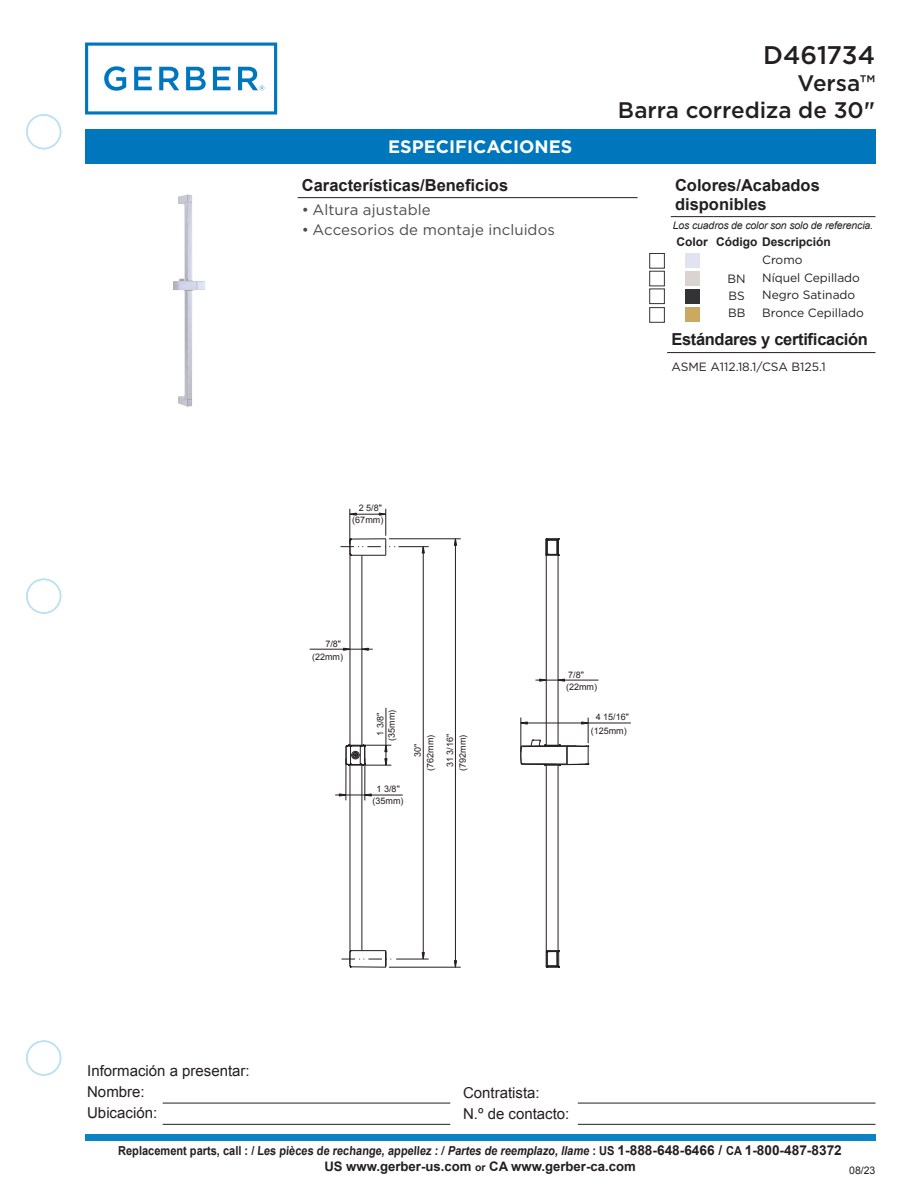
<style>
.page{position:relative;width:918px;height:1188px;background:#fff}
.page>*{position:absolute;margin:0;border:0;box-sizing:border-box;transform-origin:0 0}
.t1{font:500 25.5px "Gotham";color:#231f20}
.t2{font:500 22.5px/27px "Gotham";color:#231f20;text-align:right}
.t3{font:700 18px "Gotham";color:#fff}
.t4{font:700 16.5px/19.5px "Arial";color:#231f20}
.t5{font:700 16.5px "Arial";letter-spacing:-.02em;color:#231f20}
.t6{font:15px/21.3px "Arial";color:#231f20}
.t7{font:15px "Gotham";letter-spacing:.005em;color:#4b4c4d}
.t8{font:700 13.2px "Arial";color:#231f20}
.t9{font:700 12.3px "Arial";color:#231f20;scale:.89 1}
.t10{font:12px "Gotham";color:#231f20}
.t11{font:700 12px "Arial";color:#231f20}
.t12{font:italic 10.5px "Arial";letter-spacing:-.015em;color:#231f20}
.t13{font:10.5px "Arial";color:#231f20}
.t14{font:9px/12.8px "Arial";letter-spacing:.005em;color:#231f20;text-align:center}
.s1{font-style:italic}
.s2{font-size:13.65px}
.s3{font-size:10.5px}
</style>
<div class="page">
<div style="left:26px;top:114px;width:35px;height:35px;border:2px solid #b9e1f7;border-radius:50%"></div>
<div style="left:26px;top:1040px;width:35px;height:36px;border:2px solid #b9e1f7;border-radius:50%"></div>
<div style="left:26px;top:579px;width:35px;height:35px;border:2px solid #b9e1f7;border-radius:50%"></div>
<div style="left:85px;top:1135px;width:790px;height:6px;background:#0c83c4"></div>
<svg style="left:85px;top:43px;width:192px;height:72px"></svg>
<div style="left:85px;top:130px;width:790px;height:34px;background:#0077bd"></div>
<hr style="left:163px;top:1103px;width:287px;height:1px;background:#231f20">
<hr style="left:578px;top:1103px;width:297px;height:1px;background:#231f20">
<hr style="left:163px;top:1124px;width:287px;height:1px;background:#231f20">
<hr style="left:578px;top:1124px;width:297px;height:1px;background:#231f20">
<hr style="left:671px;top:216px;width:42px;height:1px;background:#231f20">
<hr style="left:713px;top:216px;width:47px;height:1px;background:#231f20">
<hr style="left:760px;top:216px;width:115px;height:1px;background:#231f20">
<div style="left:649px;top:253px;width:16px;height:16px;border:1px solid #333237"></div>
<div style="left:685px;top:254px;width:14px;height:14px;background:#e1e4f0"></div>
<div style="left:649px;top:271px;width:16px;height:15px;border:1px solid #333237"></div>
<div style="left:685px;top:271px;width:14px;height:15px;background:#dad3d1"></div>
<div style="left:649px;top:289px;width:16px;height:15px;border:1px solid #333237"></div>
<div style="left:685px;top:289px;width:14px;height:15px;background:#333237"></div>
<div style="left:649px;top:307px;width:16px;height:16px;border:1px solid #333237"></div>
<div style="left:685px;top:307px;width:14px;height:15px;background:#cba961"></div>
<hr style="left:667px;top:352px;width:208px;height:1px;background:#231f20">
<hr style="left:298px;top:197px;width:340px;height:1px;background:#231f20">
<img style="left:173px;top:195px;width:32px;height:212px">
<svg style="left:422px;top:547px;width:3px;height:7px"></svg>
<svg style="left:422px;top:952px;width:3px;height:7px"></svg>
<svg style="left:454px;top:538px;width:3px;height:8px"></svg>
<svg style="left:454px;top:960px;width:3px;height:7px"></svg>
<svg style="left:364px;top:793px;width:8px;height:4px"></svg>
<svg style="left:339px;top:793px;width:7px;height:4px"></svg>
<svg style="left:539px;top:679px;width:7px;height:3px"></svg>
<svg style="left:361px;top:648px;width:8px;height:3px"></svg>
<svg style="left:343px;top:648px;width:7px;height:3px"></svg>
<hr style="left:521px;top:723px;width:110px;height:1px;background:#231f20">
<hr style="left:535px;top:680px;width:63px;height:1px;background:#231f20">
<hr style="left:389px;top:967px;width:72px;height:1px;background:#231f20">
<hr style="left:396px;top:959px;width:33px;height:1px;background:#231f20">
<hr style="left:335px;top:795px;width:68px;height:1px;background:#231f20">
<hr style="left:346px;top:758px;width:1px;height:42px;background:#231f20">
<hr style="left:365px;top:758px;width:1px;height:42px;background:#231f20">
<hr style="left:386px;top:708px;width:1px;height:57px;background:#231f20">
<hr style="left:423px;top:547px;width:1px;height:412px;background:#231f20">
<hr style="left:455px;top:539px;width:1px;height:428px;background:#231f20">
<hr style="left:310px;top:649px;width:63px;height:1px;background:#231f20">
<hr style="left:398px;top:546px;width:31px;height:1px;background:#231f20">
<hr style="left:389px;top:539px;width:72px;height:1px;background:#231f20">
<hr style="left:546px;top:765px;width:1px;height:186px;background:#231f20">
<hr style="left:546px;top:555px;width:1px;height:190px;background:#231f20">
<hr style="left:558px;top:555px;width:1px;height:190px;background:#231f20">
<hr style="left:558px;top:765px;width:1px;height:186px;background:#231f20">
<hr style="left:350px;top:765px;width:1px;height:186px;background:#231f20">
<hr style="left:350px;top:555px;width:1px;height:190px;background:#231f20">
<hr style="left:362px;top:555px;width:1px;height:190px;background:#231f20">
<hr style="left:362px;top:765px;width:1px;height:186px;background:#231f20">
<svg style="left:546px;top:539px;width:13px;height:17px"></svg>
<svg style="left:546px;top:950px;width:14px;height:18px"></svg>
<svg style="left:520px;top:718px;width:69px;height:48px"></svg>
<svg style="left:340px;top:509px;width:55px;height:47px"></svg>
<svg style="left:346px;top:745px;width:45px;height:21px"></svg>
<svg style="left:342px;top:950px;width:51px;height:18px"></svg>
<h3 class="t3" style="left:388px;top:135px;width:185px">ESPECIFICACIONES</h3>
<h3 class="t4" style="left:302px;top:176px;width:208px">Características/Beneficios</h3>
<p class="t7" style="left:302px;top:200px;width:130px">• Altura ajustable</p>
<p class="t7" style="left:302px;top:220px;width:255px">• Accesorios de montaje incluidos</p>
<h1 class="t1" style="left:763px;top:38px;width:114px">D461734</h1>
<h2 class="t2" style="left:618px;top:69px;width:259px">Versa™<br>Barra corrediza de 30"</h2>
<h3 class="t4" style="left:675px;top:176px;width:146px">Colores/Acabados disponibles</h3>
<p class="t12" style="left:673px;top:219px;width:202px">Los cuadros de color son solo de referencia.</p>
<p class="t11" style="left:676px;top:234px;width:156px">Color Código Descripción</p>
<p class="t10" style="left:762px;top:252px;width:42px">Cromo</p>
<p class="t10" style="left:728px;top:271px;width:20px">BN</p>
<p class="t10" style="left:762px;top:270px;width:99px">Níquel Cepillado</p>
<p class="t10" style="left:729px;top:289px;width:18px">BS</p>
<p class="t10" style="left:762px;top:287px;width:95px">Negro Satinado</p>
<p class="t10" style="left:728px;top:306px;width:19px">BB</p>
<p class="t10" style="left:762px;top:306px;width:103px">Bronce Cepillado</p>
<h3 class="t5" style="left:671px;top:329px;width:198px">Estándares y certificación</h3>
<p class="t10" style="left:671px;top:359px;width:156px">ASME A112.18.1/CSA B125.1</p>
<p class="t14" style="left:352px;top:503px;width:33px;line-height:11.2px">2 5/8" (67mm)</p>
<p class="t14" style="left:312px;top:637px;width:32px;text-align:right">7/8" (22mm)</p>
<p class="t14" style="left:566px;top:668px;width:33px;text-align:left">7/8" (22mm)</p>
<p class="t14" style="left:375px;top:741px;width:33px;line-height:11.2px;rotate:-90deg">1 3/8" (35mm)</p>
<p class="t14" style="left:372px;top:783px;width:33px;line-height:12.1px">1 3/8" (35mm)</p>
<p class="t14" style="left:412px;top:771px;width:38px;rotate:-90deg">30" (762mm)</p>
<p class="t14" style="left:444px;top:771px;width:39px;rotate:-90deg">31 3/16" (792mm)</p>
<p class="t14" style="left:591px;top:711px;width:40px;line-height:13.4px">4 15/16" (125mm)</p>
<p class="t6" style="left:87px;top:1060px;width:164px">Información a presentar:<br>Nombre:</p>
<p class="t6" style="left:463px;top:1082px;width:78px">Contratista:</p>
<p class="t6" style="left:87px;top:1102px;width:72px">Ubicación:</p>
<p class="t6" style="left:463px;top:1103px;width:108px">N.º de contacto:</p>
<p class="t9" style="left:118px;top:1143px;width:815px">Replacement parts, call : / Les pièces de rechange, appellez : / <span class="s1">Partes de reemplazo, llame</span> : US <span class="s2">1-888-648-6466 /</span> CA <span class="s2">1-800-487-8372</span></p>
<p class="t8" style="left:324px;top:1158px;width:313px">US www.gerber-us.com <span class="s3">or</span> CA www.gerber-ca.com</p>
<p class="t13" style="left:849px;top:1163px;width:28px">08/23</p>
</div>
